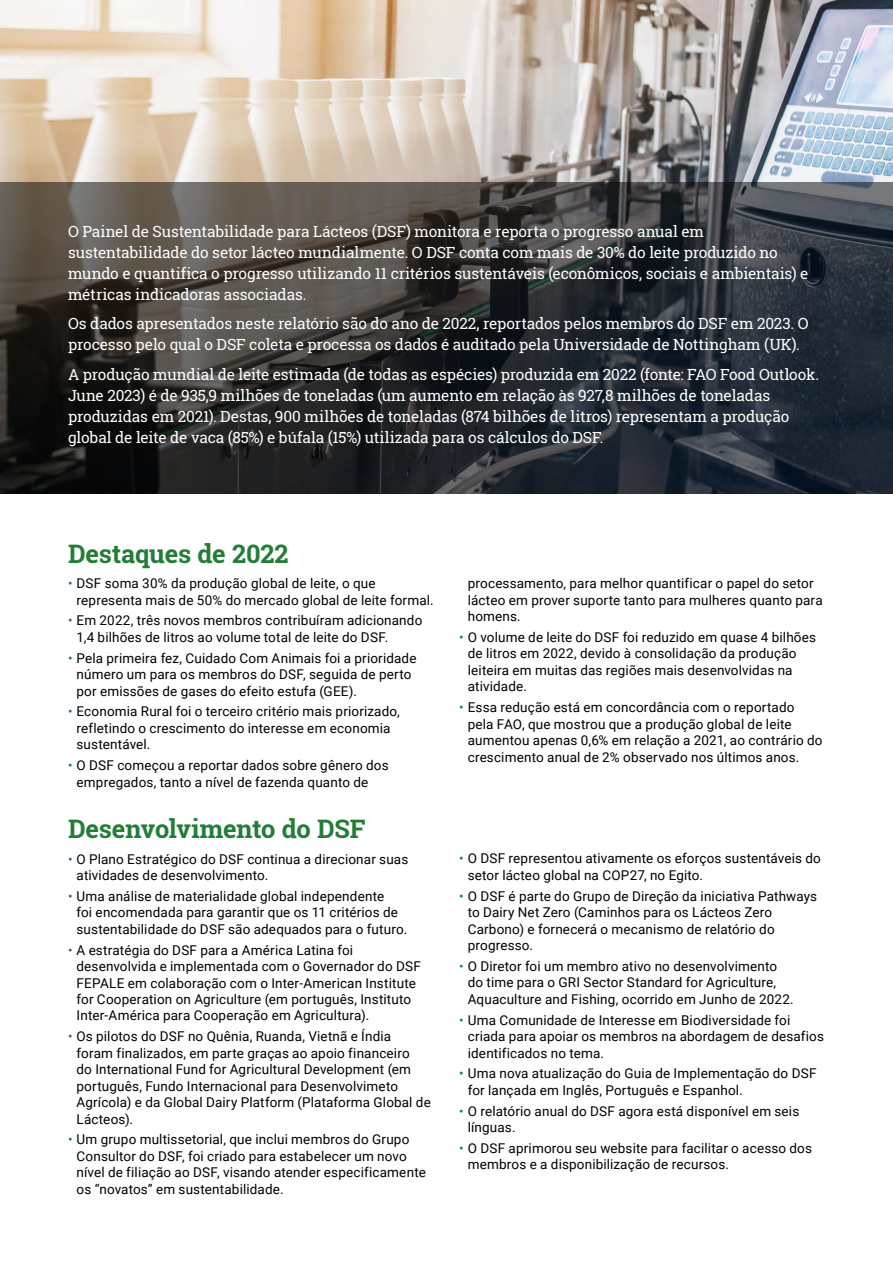
<style>
.page{position:relative;width:893px;height:1263px;background:#fff}
.page>*{position:absolute;margin:0;border:0;box-sizing:border-box;transform-origin:0 0}
.t1{font:700 25.5px "Roboto Slab";letter-spacing:-.01em;color:#227e37}
.t2{font:15.3px/21px "Roboto Slab";letter-spacing:-.01em;color:#fff}
.t3{font:13.5px/16.5px "Roboto";letter-spacing:.01em;color:#000}
.s1{color:#227e37}
</style>
<div class="page">
<img style="left:0;top:0;width:893px;height:182px">
<svg style="left:0;top:182px;width:893px;height:312px;background:#323335"></svg>
<p class="t2" style="left:68px;top:221px;width:742px">O Painel de Sustentabilidade para Lácteos (DSF) monitora e reporta o progresso anual em sustentabilidade do setor lácteo mundialmente. O DSF conta com mais de 30% do leite produzido no mundo e quantifica o progresso utilizando 11 critérios sustentáveis (econômicos, sociais e ambientais) e métricas indicadoras associadas.</p>
<p class="t2" style="left:68px;top:313px;width:742px">Os dados apresentados neste relatório são do ano de 2022, reportados pelos membros do DSF em 2023. O processo pelo qual o DSF coleta e processa os dados é auditado pela Universidade de Nottingham (UK).</p>
<p class="t2" style="left:68px;top:364px;width:753px">A produção mundial de leite estimada (de todas as espécies) produzida em 2022 (fonte: FAO Food Outlook.<br>June 2023) é de 935,9 milhões de toneladas (um aumento em relação às 927,8 milhões de toneladas produzidas em 2021). Destas, 900 milhões de toneladas (874 bilhões de litros) representam a produção global de leite de vaca (85%) e búfala (15%) utilizada para os cálculos do DSF.</p>
<h1 class="t1" style="left:68px;top:536px;width:222px">Destaques de 2022</h1>
<p class="t3" style="left:77px;top:574px;width:359px;text-indent:-9px"><span class="s1">•</span> DSF soma 30% da produção global de leite, o que representa mais de 50% do mercado global de leite formal.</p>
<p class="t3" style="left:77px;top:612px;width:347px;text-indent:-9px"><span class="s1">•</span> Em 2022, três novos membros contribuíram adicionando<br>1,4 bilhões de litros ao volume total de leite do DSF.</p>
<p class="t3" style="left:77px;top:649px;width:342px;text-indent:-9px"><span class="s1">•</span> Pela primeira fez, Cuidado Com Animais foi a prioridade número um para os membros do DSF, seguida de perto por emissões de gases do efeito estufa (GEE).</p>
<p class="t3" style="left:77px;top:703px;width:325px;text-indent:-9px"><span class="s1">•</span> Economia Rural foi o terceiro critério mais priorizado, refletindo o crescimento do interesse em economia sustentável.</p>
<p class="t3" style="left:77px;top:756px;width:314px;text-indent:-9px"><span class="s1">•</span> O DSF começou a reportar dados sobre gênero dos empregados, tanto a nível de fazenda quanto de</p>
<h1 class="t1" style="left:68px;top:811px;width:299px">Desenvolvimento do DSF</h1>
<p class="t3" style="left:77px;top:850px;width:333px;text-indent:-9px"><span class="s1">•</span> O Plano Estratégico do DSF continua a direcionar suas atividades de desenvolvimento.</p>
<p class="t3" style="left:77px;top:887px;width:332px;text-indent:-9px"><span class="s1">•</span> Uma análise de materialidade global independente<br>foi encomendada para garantir que os 11 critérios de sustentabilidade do DSF são adequados para o futuro.</p>
<p class="t3" style="left:77px;top:941px;width:346px;text-indent:-9px"><span class="s1">•</span> A estratégia do DSF para a América Latina foi desenvolvida e implementada com o Governador do DSF FEPALE em colaboração com o Inter-American Institute for Cooperation on Agriculture (em português, Instituto Inter-América para Cooperação em Agricultura).</p>
<p class="t3" style="left:77px;top:1028px;width:356px;text-indent:-9px"><span class="s1">•</span> Os pilotos do DSF no Quênia, Ruanda, Vietnã e Índia foram finalizados, em parte graças ao apoio financeiro<br>do International Fund for Agricultural Development (em português, Fundo Internacional para Desenvolvimeto Agrícola) e da Global Dairy Platform (Plataforma Global de Lácteos).</p>
<p class="t3" style="left:77px;top:1131px;width:351px;text-indent:-9px"><span class="s1">•</span> Um grupo multissetorial, que inclui membros do Grupo Consultor do DSF, foi criado para estabelecer um novo nível de filiação ao DSF, visando atender especificamente os “novatos” em sustentabilidade.</p>
<p class="t3" style="left:468px;top:574px;width:356px">processamento, para melhor quantificar o papel do setor lácteo em prover suporte tanto para mulheres quanto para homens.</p>
<p class="t3" style="left:468px;top:628px;width:350px;text-indent:-9px"><span class="s1">•</span> O volume de leite do DSF foi reduzido em quase 4 bilhões de litros em 2022, devido à consolidação da produção leiteira em muitas das regiões mais desenvolvidas na atividade.</p>
<p class="t3" style="left:468px;top:698px;width:356px;text-indent:-9px"><span class="s1">•</span> Essa redução está em concordância com o reportado pela FAO, que mostrou que a produção global de leite aumentou apenas 0,6% em relação a 2021, ao contrário do crescimento anual de 2% observado nos últimos anos.</p>
<p class="t3" style="left:468px;top:850px;width:355px;text-indent:-9px"><span class="s1">•</span> O DSF representou ativamente os eforços sustentáveis do setor lácteo global na COP27, no Egito.</p>
<p class="t3" style="left:468px;top:887px;width:351px;text-indent:-9px"><span class="s1">•</span> O DSF é parte do Grupo de Direção da iniciativa Pathways to Dairy Net Zero (Caminhos para os Lácteos Zero Carbono) e fornecerá o mecanismo de relatório do progresso.</p>
<p class="t3" style="left:468px;top:957px;width:328px;text-indent:-9px"><span class="s1">•</span> O Diretor foi um membro ativo no desenvolvimento do time para o GRI Sector Standard for Agriculture,<br>Aquaculture and Fishing, ocorrido em Junho de 2022.</p>
<p class="t3" style="left:468px;top:1011px;width:358px;text-indent:-9px"><span class="s1">•</span> Uma Comunidade de Interesse em Biodiversidade foi criada para apoiar os membros na abordagem de desafios identificados no tema.</p>
<p class="t3" style="left:468px;top:1065px;width:350px;text-indent:-9px"><span class="s1">•</span> Uma nova atualização do Guia de Implementação do DSF for lançada em Inglês, Português e Espanhol.</p>
<p class="t3" style="left:468px;top:1102px;width:333px;text-indent:-9px"><span class="s1">•</span> O relatório anual do DSF agora está disponível em seis línguas.</p>
<p class="t3" style="left:468px;top:1139px;width:346px;text-indent:-9px"><span class="s1">•</span> O DSF aprimorou seu website para facilitar o acesso dos membros e a disponibilização de recursos.</p>
</div>
